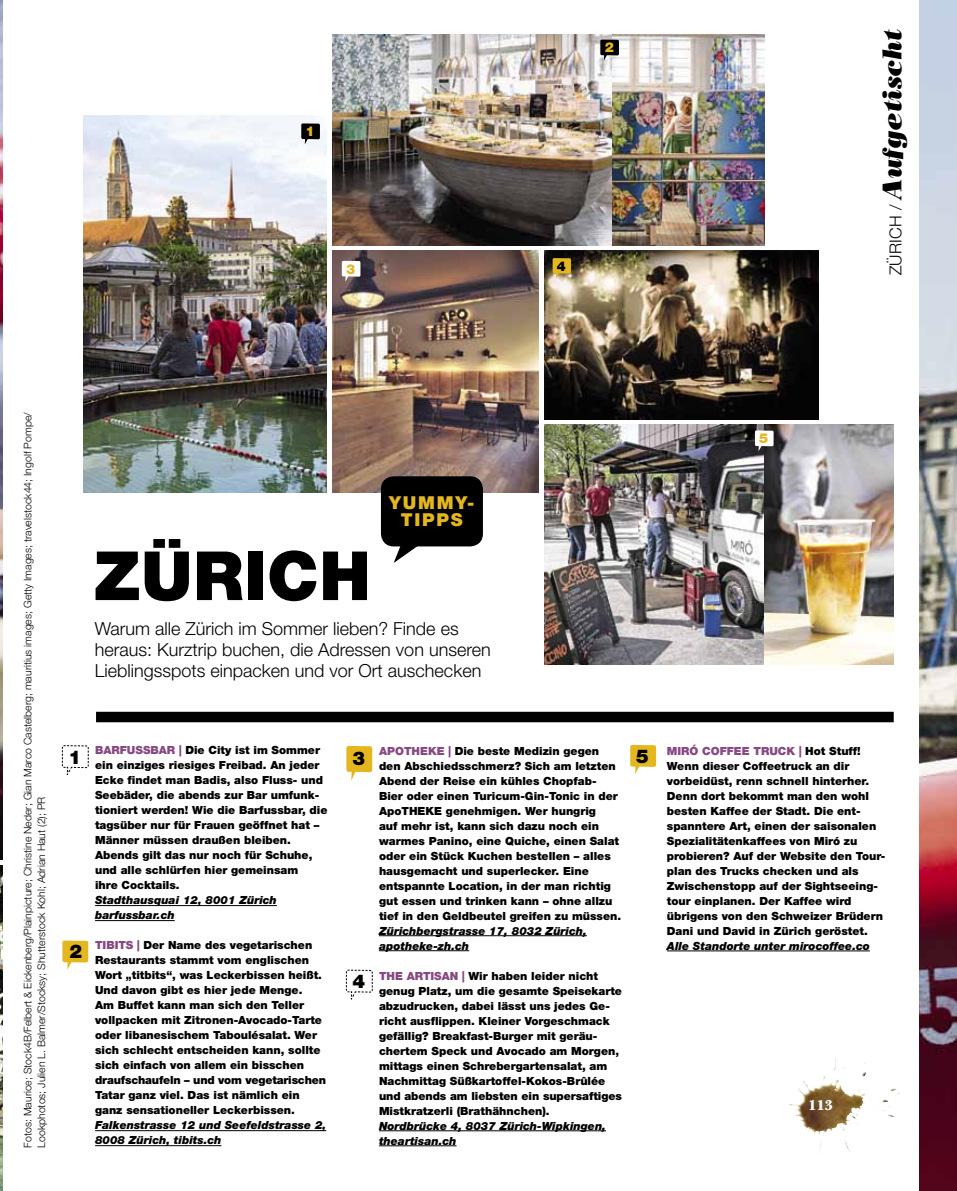
<style>
.page{position:relative;width:957px;height:1191px;background:#fff}
.page>*{position:absolute;margin:0;border:0;box-sizing:border-box;transform-origin:0 0}
.t1{font:900 67.95px "Helvetica Neue LT Std";letter-spacing:.01em;color:#000}
.t2{font:italic 27px "Bodoni Std Poster";color:#000}
.t3{font:900 18.9px "Helvetica Neue LT Std";color:#000}
.t4{font:300 18px/21px "Helvetica Neue LT Std";color:#000}
.t5{font:900 17.85px/17.1px "Helvetica Neue LT Std";letter-spacing:.1em;color:#e4b720;text-align:center}
.t6{font:900 15px "New Baskerville Std";color:#fff}
.t7{font:900 13.65px "Helvetica Neue LT Std";color:#e4b720}
.t8{font:900 13.35px "Helvetica Neue LT Std";color:#000}
.t9{font:900 11.25px/15px "Helvetica Neue LT Std";color:#000}
.t10{font:italic 900 11.25px/15px "Helvetica Neue LT Std";color:#000}
.t11{font:300 10.5px/13.5px "Helvetica Neue LT Std";color:#000}
.s1{font-family:"Helvetica Neue LT Std";font-weight:300;font-style:normal;font-size:16.5px}
.s2{color:#874983}
</style>
<div class="page">
<img style="left:0;top:0;width:2px;height:859px">
<img style="left:612px;top:35px;width:152px;height:210px">
<img style="left:333px;top:35px;width:279px;height:210px">
<img style="left:83px;top:116px;width:244px;height:377px">
<img style="left:544px;top:251px;width:274px;height:168px">
<img style="left:920px;top:0;width:37px;height:1191px">
<img style="left:333px;top:251px;width:206px;height:241px">
<svg style="left:342px;top:261px;width:18px;height:21px"></svg>
<div style="left:96px;top:712px;width:797px;height:10px;background:#000"></div>
<div style="left:381px;top:476px;width:102px;height:70px;background:#000;border-radius:13px"></div>
<svg style="left:392px;top:546px;width:29px;height:17px"></svg>
<svg style="left:301px;top:123px;width:19px;height:21px"></svg>
<svg style="left:600px;top:40px;width:19px;height:21px"></svg>
<svg style="left:552px;top:258px;width:19px;height:21px"></svg>
<img style="left:0;top:865px;width:2px;height:326px">
<img style="left:544px;top:425px;width:220px;height:239px">
<img style="left:764px;top:425px;width:129px;height:239px">
<svg style="left:346px;top:969px;width:27px;height:31px"></svg>
<svg style="left:62px;top:940px;width:26px;height:29px"></svg>
<svg style="left:346px;top:746px;width:26px;height:34px"></svg>
<svg style="left:630px;top:745px;width:26px;height:29px"></svg>
<svg style="left:755px;top:430px;width:18px;height:21px"></svg>
<hr style="left:95px;top:905px;width:182px;height:1px;background:#000">
<hr style="left:95px;top:920px;width:80px;height:1px;background:#000">
<hr style="left:95px;top:1130px;width:231px;height:1px;background:#000">
<hr style="left:95px;top:1145px;width:126px;height:1px;background:#000">
<hr style="left:379px;top:935px;width:208px;height:1px;background:#000">
<hr style="left:379px;top:950px;width:90px;height:1px;background:#000">
<hr style="left:379px;top:1130px;width:227px;height:1px;background:#000">
<hr style="left:379px;top:1145px;width:77px;height:1px;background:#000">
<hr style="left:667px;top:950px;width:203px;height:1px;background:#000">
<svg style="left:62px;top:745px;width:27px;height:30px"></svg>
<img style="left:834px;top:1058px;width:31px;height:15px">
<p class="t7" style="left:306px;top:123px;width:11px">1</p>
<p class="t7" style="left:346px;top:261px;width:11px">3</p>
<p class="t7" style="left:604px;top:39px;width:11px">2</p>
<p class="t8" style="left:557px;top:258px;width:10px">4</p>
<h2 class="t2" style="left:876px;top:275px;width:247px;rotate:-90deg"><span class="s1">zürich /</span> Aufgetischt</h2>
<p class="t11" style="left:21px;top:1147px;width:737px;rotate:-90deg">Fotos: Maurice; Stock4B/Felbert &amp; Eickenberg/Plainpicture; Christine Neder; Gian Marco Castelberg; mauritius images; Getty Images; travelstock44; Ingolf Pompe/<br>Lookphotos; Julien L. Balmer/Stocksy; Shutterstock Kohl; Adrian Haut (2); PR</p>
<h1 class="t1" style="left:94px;top:535px;width:278px">zürich</h1>
<h3 class="t5" style="left:389px;top:494px;width:87px">Yummy&shy;tipps</h3>
<h3 class="t4" style="left:95px;top:618px;width:397px">Warum alle Zürich im Sommer lieben? Finde es heraus: Kurztrip buchen, die Adressen von unseren<br>Lieblingsspots einpacken und vor Ort auschecken</h3>
<p class="t7" style="left:759px;top:430px;width:11px">5</p>
<h3 class="t3" style="left:68px;top:745px;width:14px">1</h3>
<h3 class="t3" style="left:69px;top:940px;width:14px">2</h3>
<p class="t9" style="left:95px;top:743px;width:234px"><span class="s2">barfussbar |</span> Die City ist im Sommer ein einziges riesiges Freibad. An jeder Ecke findet man Badis, also Fluss- und Seebäder, die abends zur Bar umfunk&shy;tioniert werden! Wie die Barfussbar, die tagsüber nur für Frauen geöffnet hat – Männer müssen draußen bleiben.<br>Abends gilt das nur noch für Schuhe, und alle schlürfen hier gemeinsam<br>ihre Cocktails.</p>
<p class="t10" style="left:95px;top:892px;width:183px">Stadthausquai 12, 8001 Zürich barfussbar.ch</p>
<p class="t9" style="left:95px;top:938px;width:232px"><span class="s2">tibits |</span> Der Name des vegetarischen Restaurants stammt vom englischen Wort „titbits“, was Leckerbissen heißt.<br>Und davon gibt es hier jede Menge.<br>Am Buffet kann man sich den Teller vollpacken mit Zitronen-Avocado-Tarte oder libanesischem Taboulésalat. Wer sich schlecht entscheiden kann, sollte sich einfach von allem ein bisschen draufschaufeln – und vom vegetarischen Tatar ganz viel. Das ist nämlich ein ganz sensationeller Leckerbissen.</p>
<p class="t10" style="left:95px;top:1117px;width:233px">Falkenstrasse 12 und Seefeldstrasse 2,<br>8008 Zürich, tibits.ch</p>
<p class="t9" style="left:379px;top:743px;width:244px"><span class="s2">apotheke |</span> Die beste Medizin gegen den Abschiedsschmerz? Sich am letzten Abend der Reise ein kühles Chopfab-Bier oder einen Turicum-Gin-Tonic in der ApoTHEKE genehmigen. Wer hungrig<br>auf mehr ist, kann sich dazu noch ein warmes Panino, eine Quiche, einen Salat oder ein Stück Kuchen bestellen – alles hausgemacht und superlecker. Eine entspannte Location, in der man richtig gut essen und trinken kann – ohne allzu tief in den Geldbeutel greifen zu müssen.</p>
<p class="t10" style="left:379px;top:922px;width:209px">Zürichbergstrasse 17, 8032 Zürich, apotheke-zh.ch</p>
<p class="t9" style="left:379px;top:968px;width:244px"><span class="s2">the artisan |</span> Wir haben leider nicht genug Platz, um die gesamte Speisekarte abzudrucken, dabei lässt uns jedes Ge&shy;richt ausflippen. Kleiner Vorgeschmack gefällig? Breakfast-Burger mit geräu&shy;chertem Speck und Avocado am Morgen, mittags einen Schrebergartensalat, am Nachmittag Süßkartoffel-Kokos-Brûlée und abends am liebsten ein supersaftiges Mistkratzerli (Brathähnchen).</p>
<p class="t10" style="left:379px;top:1117px;width:228px">Nordbrücke 4, 8037 Zürich-Wipkingen, theartisan.ch</p>
<h3 class="t3" style="left:352px;top:746px;width:14px">3</h3>
<h3 class="t3" style="left:636px;top:744px;width:14px">5</h3>
<h3 class="t3" style="left:352px;top:970px;width:14px">4</h3>
<p class="t9" style="left:667px;top:743px;width:220px"><span class="s2">mirÓ coffee truck |</span> Hot Stuff!<br>Wenn dieser Coffeetruck an dir vorbeidüst, renn schnell hinterher.<br>Denn dort bekommt man den wohl besten Kaffee der Stadt. Die ent&shy;spanntere Art, einen der saisonalen Spezialitätenkaffees von Miró zu probieren? Auf der Website den Tour&shy;plan des Trucks checken und als Zwischenstopp auf der Sightseeing&shy;tour einplanen. Der Kaffee wird übrigens von den Schweizer Brüdern Dani und David in Zürich geröstet.</p>
<p class="t10" style="left:667px;top:938px;width:204px">Alle Standorte unter mirocoffee.co</p>
<h3 class="t6" style="left:808px;top:1096px;width:26px">113</h3>
</div>
